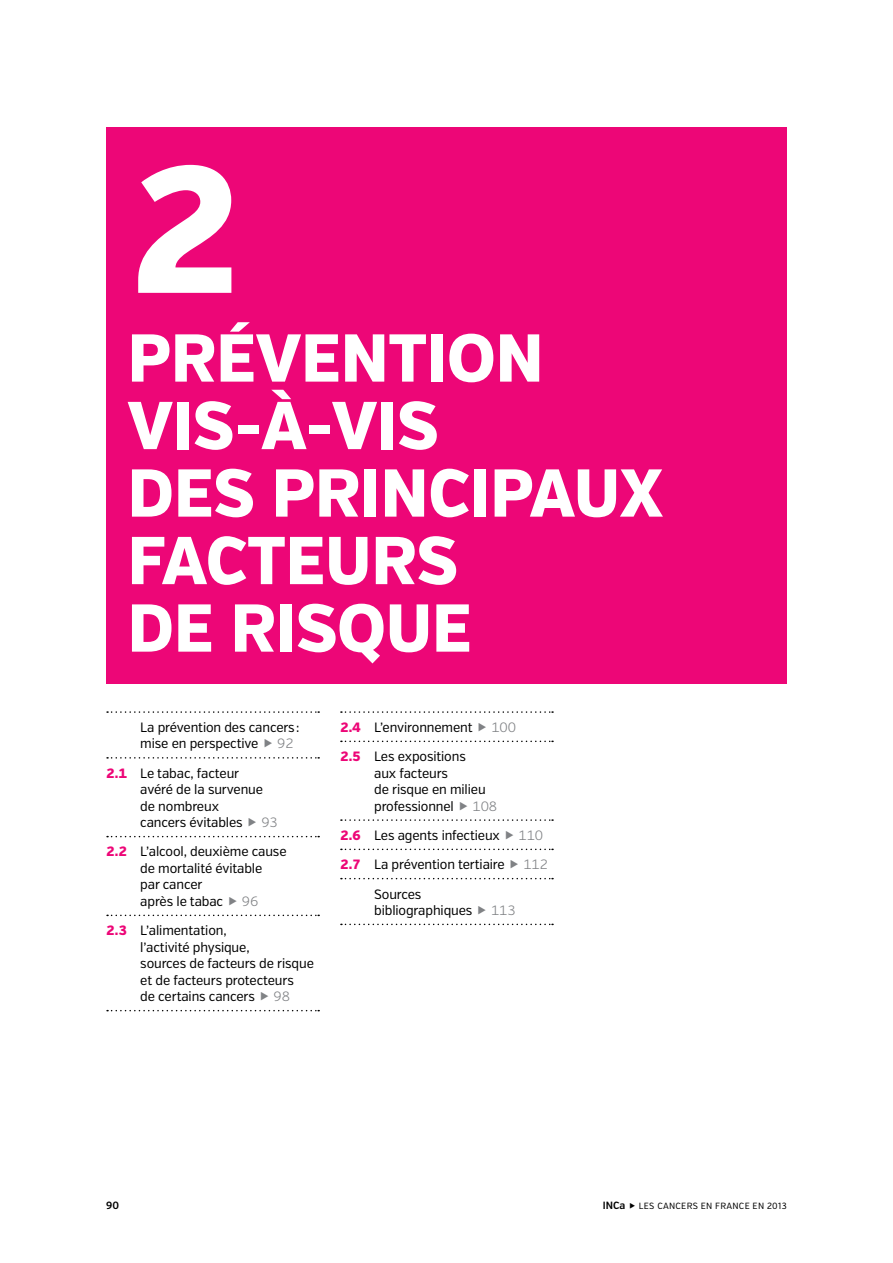
<style>
.page{position:relative;width:893px;height:1263px;background:#fff}
.page>*{position:absolute;margin:0;border:0;box-sizing:border-box;transform-origin:0 0}
.t1{font:800 180px "Verb Cond";color:#fff}
.t2{font:800 67.5px/67.5px "Verb Cond";color:#fff}
.t3{font:13.5px/16.5px "Verb Cond";letter-spacing:-.01em;color:#000}
.t4{font:300 13.5px "Verb";letter-spacing:-.01em;color:#808285}
.t5{font:600 10.5px "Verb Cond";color:#000}
.t6{font:9px "Verb Cond";letter-spacing:.03em;color:#000}
.s1{font-weight:800;color:#ed0677}
.s2{font-family:"Verb";font-weight:300;color:#808285}
</style>
<div class="page">
<div style="left:106px;top:128px;width:681px;height:556px;background:#ed0677"></div>
<svg style="left:107px;top:711px;width:212px;height:2px"></svg>
<svg style="left:107px;top:757px;width:212px;height:2px"></svg>
<svg style="left:107px;top:836px;width:212px;height:1px"></svg>
<svg style="left:107px;top:915px;width:212px;height:1px"></svg>
<svg style="left:107px;top:1010px;width:212px;height:1px"></svg>
<svg style="left:341px;top:711px;width:212px;height:2px"></svg>
<svg style="left:341px;top:741px;width:212px;height:1px"></svg>
<svg style="left:341px;top:819px;width:212px;height:2px"></svg>
<svg style="left:341px;top:849px;width:212px;height:1px"></svg>
<svg style="left:341px;top:878px;width:212px;height:1px"></svg>
<svg style="left:341px;top:924px;width:212px;height:1px"></svg>
<p class="t1" style="left:128px;top:121px;width:119px">2</p>
<p class="t2" style="left:128px;top:326px;width:537px">PRÉVENTION<br>VIS-À-VIS<br>DES PRINCIPAUX<br>FACTEURS<br>DE RISQUE</p>
<p class="t3" style="left:140px;top:719px;width:161px">La prévention des cancers: mise en perspective</p>
<p class="t4" style="left:277px;top:736px;width:18px">92</p>
<p class="t3" style="left:140px;top:765px;width:124px;text-indent:-34px"><span class="s1">2.1</span> Le tabac, facteur avéré de la survenue de nombreux cancers évitables</p>
<p class="t3" style="left:106px;top:808px;width:182px;line-height:29.2px;text-indent:155px"><span class="s2">93<br></span><span class="s1">2.2</span> L’alcool, deuxième cause</p>
<p class="t3" style="left:140px;top:860px;width:124px">de mortalité évitable par cancer<br>après le tabac</p>
<p class="t4" style="left:242px;top:893px;width:18px">96</p>
<p class="t3" style="left:140px;top:922px;width:175px;text-indent:-34px"><span class="s1">2.3</span> L’alimentation,<br>l’activité physique,<br>sources de facteurs de risque et de facteurs protecteurs<br>de certains cancers</p>
<p class="t4" style="left:274px;top:988px;width:18px">98</p>
<p class="t3" style="left:340px;top:719px;width:134px"><span class="s1">2.4</span> L’environnement</p>
<p class="t4" style="left:491px;top:719px;width:26px">100</p>
<p class="t3" style="left:374px;top:748px;width:113px;text-indent:-34px"><span class="s1">2.5</span> Les expositions aux facteurs<br>de risque en milieu professionnel</p>
<p class="t3" style="left:340px;top:792px;width:161px;line-height:29.2px;text-align:right"><span class="s2">108<br></span><span class="s1">2.6</span> Les agents infectieux</p>
<p class="t4" style="left:519px;top:827px;width:26px">110</p>
<p class="t3" style="left:340px;top:856px;width:166px"><span class="s1">2.7</span> La prévention tertiaire</p>
<p class="t4" style="left:523px;top:856px;width:26px">112</p>
<p class="t3" style="left:374px;top:886px;width:100px">Sources bibliographiques</p>
<p class="t4" style="left:491px;top:902px;width:26px">113</p>
<p class="t5" style="left:106px;top:1199px;width:14px">90</p>
<p class="t5" style="left:603px;top:1199px;width:24px">INCa</p>
<p class="t6" style="left:639px;top:1200px;width:149px">LES CANCERS EN FRANCE EN 2013</p>
</div>
